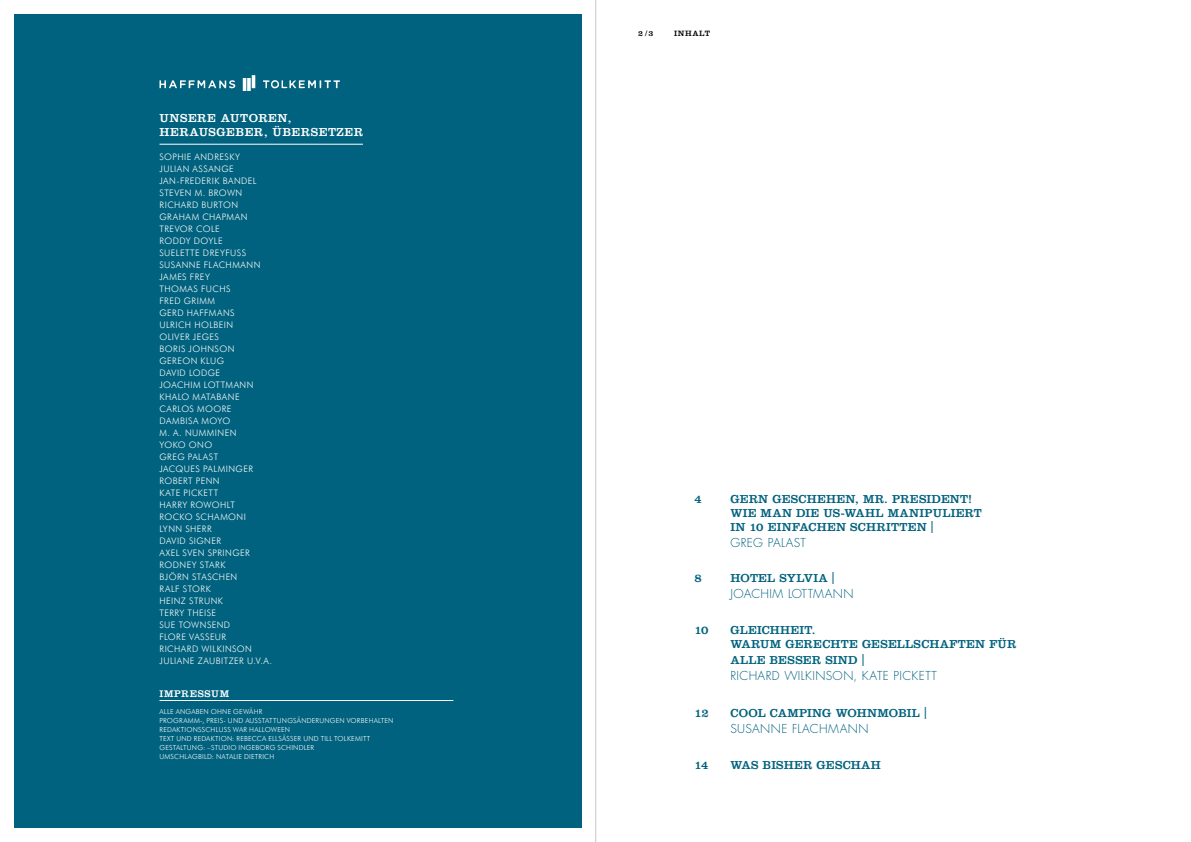
<style>
.page{position:relative;width:1191px;height:842px;background:#fff}
.page>*{position:absolute;margin:0;border:0;box-sizing:border-box;transform-origin:0 0}
.t1{font:12px/14px "Clarendon LT Std";letter-spacing:.025em;color:#00627e}
.t2{font:300 12px "Futura Std";letter-spacing:.03em;color:#00627e}
.t3{font:12px/14.4px "Clarendon LT Std";letter-spacing:.05em;color:#fff}
.t4{font:10px "Clarendon LT Std";letter-spacing:.065em;color:#fff}
.t5{font:300 9px/12px "Futura BT";letter-spacing:.05em;color:#fff}
.t6{font:8px "Clarendon LT Std";letter-spacing:.07em;color:#000}
.t7{font:300 7px/9px "Futura BT";letter-spacing:.03em;color:#fff}
</style>
<div class="page">
<div style="left:14px;top:14px;width:567px;height:814px;background:#00627e"></div>
<hr style="left:159px;top:700px;width:294px;height:1px;background:#fff">
<hr style="left:159px;top:144px;width:204px;height:1px;background:#fff">
<svg style="left:159px;top:75px;width:181px;height:16px"></svg>
<hr style="left:595px;top:0;width:1px;height:842px;background:#c6c7c8">
<h1 class="t3" style="left:159px;top:111px;width:205px">UNSERE AUTOREN,<br>HERAUSGEBER, ÜBERSETZER</h1>
<p class="t5" style="left:159px;top:150px;width:114px">SOPHIE ANDRESKY<br>JULIAN ASSANGE<br>JAN-FREDERIK BANDEL<br>STEVEN M. BROWN<br>RICHARD BURTON<br>GRAHAM CHAPMAN<br>TREVOR COLE<br>RODDY DOYLE<br>SUELETTE DREYFUSS<br>SUSANNE FLACHMANN<br>JAMES FREY<br>THOMAS FUCHS<br>FRED GRIMM<br>GERD HAFFMANS<br>ULRICH HOLBEIN<br>OLIVER JEGES<br>BORIS JOHNSON<br>GEREON KLUG<br>DAVID LODGE<br>JOACHIM LOTTMANN<br>KHALO MATABANE<br>CARLOS MOORE<br>DAMBISA MOYO<br>M. A. NUMMINEN<br>YOKO ONO<br>GREG PALAST<br>JACQUES PALMINGER<br>ROBERT PENN<br>KATE PICKETT<br>HARRY ROWOHLT<br>ROCKO SCHAMONI<br>LYNN SHERR<br>DAVID SIGNER<br>AXEL SVEN SPRINGER<br>RODNEY STARK<br>BJÖRN STASCHEN<br>RALF STORK<br>HEINZ STRUNK<br>TERRY THEISE<br>SUE TOWNSEND<br>FLORE VASSEUR<br>RICHARD WILKINSON<br>JULIANE ZAUBITZER U.V.A.</p>
<p class="t4" style="left:159px;top:688px;width:71px">IMPRESSUM</p>
<p class="t7" style="left:159px;top:707px;width:235px">ALLE ANGABEN OHNE GEWÄHR<br>PROGRAMM-, PREIS- UND AUSSTATTUNGSÄNDERUNGEN VORBEHALTEN REDAKTIONSSCHLUSS WAR HALLOWEEN<br>TEXT UND REDAKTION: REBECCA ELLSÄSSER UND TILL TOLKEMITT GESTALTUNG: –STUDIO INGEBORG SCHINDLER<br>UMSCHLAGBILD: NATALIE DIETRICH</p>
<p class="t6" style="left:638px;top:29px;width:17px">2/3</p>
<p class="t6" style="left:674px;top:29px;width:37px">INHALT</p>
<h1 class="t1" style="left:694px;top:492px;width:9px">4</h1>
<h1 class="t1" style="left:730px;top:492px;width:253px">GERN GESCHEHEN, MR. PRESIDENT!<br>WIE MAN DIE US-WAHL MANIPULIERT<br>IN 10 EINFACHEN SCHRITTEN |</h1>
<h1 class="t2" style="left:730px;top:536px;width:77px">GREG PALAST</h1>
<h1 class="t1" style="left:694px;top:571px;width:9px">8</h1>
<h1 class="t1" style="left:730px;top:571px;width:106px">HOTEL SYLVIA |</h1>
<h1 class="t2" style="left:730px;top:586px;width:125px">JOACHIM LOTTMANN</h1>
<h1 class="t1" style="left:694px;top:623px;width:16px">10</h1>
<h1 class="t1" style="left:730px;top:623px;width:288px">GLEICHHEIT.<br>WARUM GERECHTE GESELLSCHAFTEN FÜR</h1>
<h1 class="t1" style="left:730px;top:653px;width:135px">ALLE BESSER SIND |</h1>
<h1 class="t2" style="left:730px;top:668px;width:208px">RICHARD WILKINSON, KATE PICKETT</h1>
<h1 class="t1" style="left:694px;top:706px;width:16px">12</h1>
<h1 class="t1" style="left:730px;top:706px;width:198px">COOL CAMPING WOHNMOBIL |</h1>
<h1 class="t2" style="left:730px;top:721px;width:139px">SUSANNE FLACHMANN</h1>
<h1 class="t1" style="left:694px;top:758px;width:15px">14</h1>
<h1 class="t1" style="left:730px;top:758px;width:152px">WAS BISHER GESCHAH</h1>
</div>
